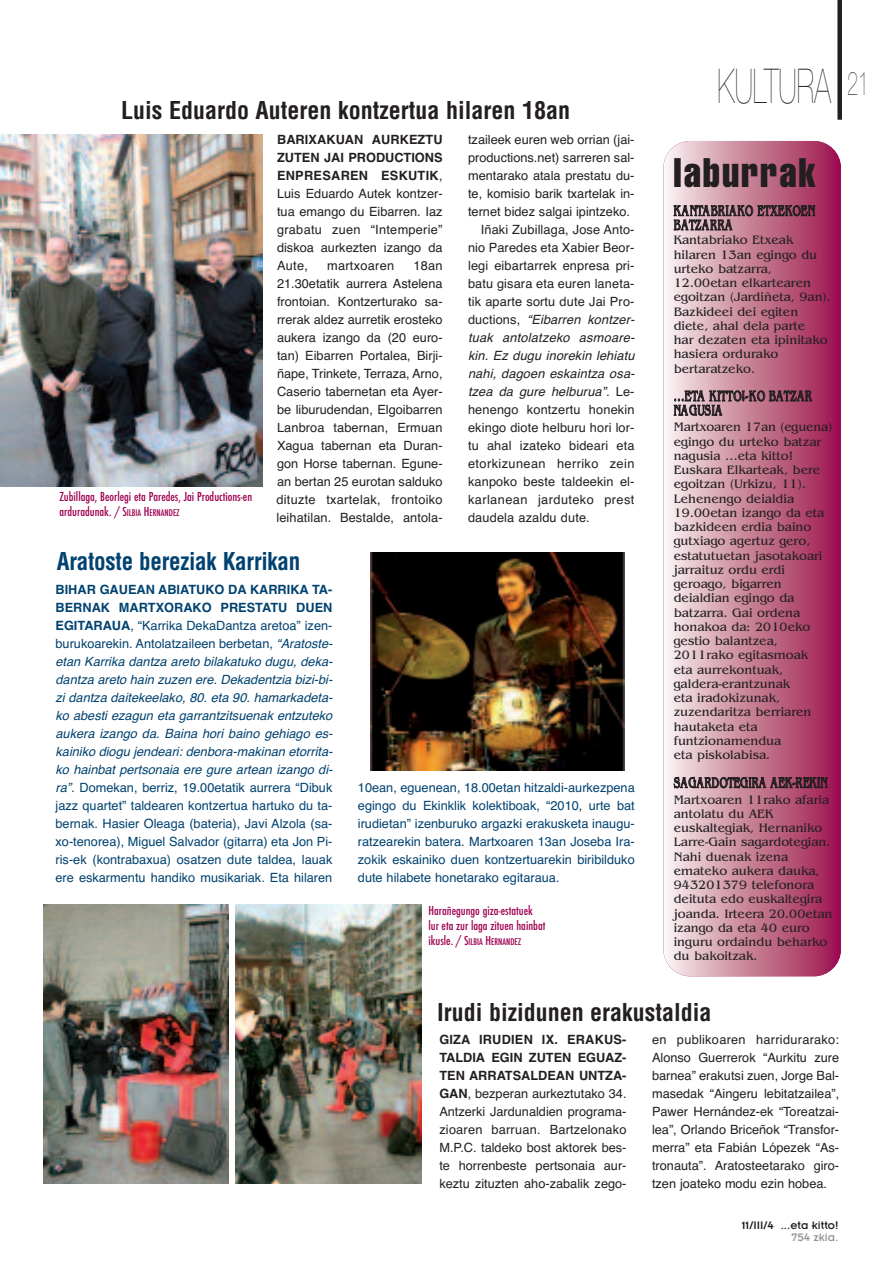
<style>
.page{position:relative;width:893px;height:1263px;background:#fff}
.page>*{position:absolute;margin:0;border:0;box-sizing:border-box;transform-origin:0 0}
.t1{font:200 48px "Helvetica Neue";color:#231f20;scale:.6 1}
.t2{font:extra-condensed 40.5px "Helvetica";letter-spacing:.045em;color:#231f20}
.t3{font:700 condensed 24px "Helvetica";color:#231f20}
.t4{font:700 condensed 24px "Helvetica";letter-spacing:-.01em;color:#004270;scale:.96 1}
.t5{font:15px/14.2px "Benguiat";letter-spacing:.04em;color:#231f20;scale:.7 1}
.t6{font:12.75px/18px "Helvetica";letter-spacing:.01em;color:#231f20;text-align:justify}
.t7{font:12.75px/18px "Helvetica";color:#004270;text-align:justify}
.t8{font:12.75px/14.2px "Benguiat";color:#231f20}
.t9{font:italic 12.75px "Helvetica";letter-spacing:.01em;color:#231f20}
.t10{font:12.75px "Helvetica";letter-spacing:.035em;color:#231f20}
.t11{font:500 condensed 12px/15px "Futura";color:#9d0151}
.t12{font:12px "Insignia";color:#231f20}
.t13{font:12px "Insignia";color:#939598}
.t14{font:500 condensed 9px "Futura";color:#9d0151}
.s1{font-size:9px}
.s2{font-weight:700}
.s3{font-style:normal}
.s4{font-style:italic}
.s5{font-size:12px}
</style>
<div class="page">
<div style="left:837px;top:0;width:5px;height:120px;background:#231f20"></div>
<img style="left:0;top:135px;width:262px;height:351px">
<div style="left:663px;top:141px;width:178px;height:835px;background:linear-gradient(to right,#f8f2ed,#9b124a);border-radius:27px"></div>
<img style="left:370px;top:552px;width:254px;height:219px">
<img style="left:236px;top:904px;width:186px;height:280px">
<img style="left:43px;top:904px;width:186px;height:280px">
<h3 class="t3" style="left:121px;top:97px;width:450px">Luis Eduardo Auteren kontzertua hilaren 18an</h3>
<p class="t11" style="left:59px;top:489px;width:194px">Zubillaga, Beorlegi eta Paredes, Jai Productions-en arduradunak. / S<span class="s1">ILBIA</span> H<span class="s1">ERNANDEZ</span></p>
<p class="t6" style="left:277px;top:131px;width:167px"><span class="s2">BARIXAKUAN AURKEZTU ZUTEN JAI PRODUCTIONS ENPRESAREN ESKUTIK</span>, Luis Eduardo Autek kontzer&shy;tua emango du Eibarren. Iaz grabatu zuen “Intemperie” diskoa aurkezten izango da Aute,</p>
<p class="t6" style="left:276px;top:257px;width:168px;text-indent:137px">18an 21.30etatik aurrera Astelena frontoian. Kontzerturako sa&shy;rrerak aldez aurretik erosteko aukera izango da (20 euro&shy;tan) Eibarren Portalea, Birji&shy;ñape, Trinkete, Terraza, Arno, Caserio tabernetan eta Ayer&shy;be liburudendan, Elgoibarren Lanbroa tabernan, Ermuan Xagua tabernan eta Duran&shy;gon Horse tabernan. Egune&shy;an bertan 25 eurotan salduko dituzte txartelak, frontoiko leihatilan. Bestalde, antola-</p>
<p class="t6" style="left:327px;top:257px;width:69px">martxoaren</p>
<h3 class="t4" style="left:57px;top:547px;width:255px">Aratoste bereziak Karrikan</h3>
<p class="t6" style="left:468px;top:131px;width:168px">tzaileek euren web orrian (jai-</p>
<p class="t6" style="left:468px;top:149px;width:168px">productions.net) sarreren sal-</p>
<p class="t6" style="left:468px;top:167px;width:168px">mentarako atala prestatu du-</p>
<p class="t6" style="left:468px;top:185px;width:168px">te, komisio barik txartelak in-</p>
<p class="t6" style="left:468px;top:203px;width:163px">ternet bidez salgai ipintzeko.</p>
<p class="t6" style="left:481px;top:221px;width:155px">Iñaki Zubillaga, Jose Anto-</p>
<p class="t6" style="left:468px;top:239px;width:168px">nio Paredes eta Xabier Beor-</p>
<p class="t6" style="left:468px;top:257px;width:168px">legi eibartarrek enpresa pri-</p>
<p class="t6" style="left:468px;top:275px;width:168px">batu gisara eta euren laneta-</p>
<p class="t6" style="left:468px;top:293px;width:168px">tik aparte sortu dute Jai Pro-</p>
<p class="t9" style="left:468px;top:312px;width:168px"><span class="s3">ductions,</span> “Eibarren kontzer-</p>
<p class="t9" style="left:468px;top:330px;width:168px">tuak antolatzeko asmoare-</p>
<p class="t9" style="left:468px;top:348px;width:168px">kin. Ez dugu inorekin lehiatu</p>
<p class="t9" style="left:468px;top:366px;width:168px">nahi, dagoen eskaintza osa-</p>
<p class="t9" style="left:468px;top:384px;width:168px">tzea da gure helburua”. <span class="s3">Le-</span></p>
<p class="t6" style="left:468px;top:401px;width:168px">henengo kontzertu honekin</p>
<p class="t6" style="left:468px;top:419px;width:168px">ekingo diote helburu hori lor-</p>
<p class="t6" style="left:468px;top:437px;width:168px">tu ahal izateko bideari eta</p>
<p class="t10" style="left:468px;top:456px;width:168px">etorkizunean herriko zein</p>
<p class="t6" style="left:468px;top:473px;width:168px">kanpoko beste taldeekin el-</p>
<p class="t10" style="left:468px;top:492px;width:168px">karlanean jarduteko prest</p>
<p class="t6" style="left:468px;top:509px;width:123px">daudela azaldu dute.</p>
<p class="t7" style="left:56px;top:581px;width:279px"><span class="s2">BIHAR GAUEAN ABIATUKO DA KARRIKA TA-BERNAK MARTXORAKO PRESTATU DUEN EGITARAUA</span>, “Karrika DekaDantza aretoa” izen&shy;burukoarekin. Antolatzaileen berbetan, <span class="s4">“Aratoste&shy;etan Karrika dantza areto bilakatuko dugu, deka&shy;dantza areto hain zuzen ere. Dekadentzia bizi-bi&shy;zi dantza daitekeelako, 80. eta 90. hamarkadeta&shy;ko abesti ezagun eta garrantzitsuenak entzuteko aukera izango da. Baina hori baino gehiago es&shy;kainiko diogu jendeari: denbora-makinan etorrita&shy;ko hainbat pertsonaia ere gure artean izango di&shy;ra”.</span> Domekan, berriz, 19.00etatik aurrera “Dibuk jazz quartet” taldearen kontzertua hartuko du ta&shy;bernak. Hasier Oleaga (bateria), Javi Alzola (sa&shy;xo-tenorea), Miguel Salvador (gitarra) eta Jon Pi&shy;ris-ek (kontrabaxua) osatzen dute taldea, lauak ere eskarmentu handiko musikariak. Eta hilaren</p>
<p class="t7" style="left:358px;top:779px;width:278px">10ean, eguenean, 18.00etan hitzaldi-aurkezpena egingo du Ekinklik kolektiboak, “2010, urte bat irudietan” izenburuko argazki erakusketa inaugu&shy;ratzearekin batera. Martxoaren 13an Joseba Ira&shy;zokik eskainiko duen kontzertuarekin biribilduko dute hilabete honetarako egitaraua.</p>
<p class="t11" style="left:428px;top:904px;width:118px">Harañegungo giza-estatuek lur eta zur laga zituen hainbat</p>
<p class="t14" style="left:428px;top:937px;width:94px"><span class="s5">ikusle. / S</span>ILBIA <span class="s5">H</span>ERNANDEZ</p>
<h1 class="t1" style="left:718px;top:59px;width:254px">KULTURA <sup>21</sup></h1>
<h2 class="t2" style="left:674px;top:158px;width:144px">laburrak</h2>
<p class="t5" style="left:674px;top:203px;width:204px">KANTABRIAKO ETXEKOEN<br>BATZARRA</p>
<p class="t8" style="left:674px;top:233px;width:159px">Kantabriako Etxeak hilaren 13an egingo du urteko batzarra,<br>12.00etan elkartearen egoitzan (Jardiñeta, 9an).<br>Bazkideei dei egiten diete, ahal dela parte<br>har dezaten eta ipinitako hasiera ordurako bertaratzeko.</p>
<p class="t5" style="left:674px;top:389px;width:199px">...ETA KITTO!-KO BATZAR<br>NAGUSIA</p>
<p class="t8" style="left:674px;top:420px;width:160px">Martxoaren 17an (eguena) egingo du urteko batzar nagusia …eta kitto!<br>Euskara Elkarteak, bere egoitzan (Urkizu, 11).<br>Lehenengo deialdia<br>19.00etan izango da eta bazkideen erdia baino gutxiago agertuz gero, estatutuetan jasotakoari jarraituz ordu erdi geroago, bigarren deialdian egingo da batzarra. Gai ordena honakoa da: 2010eko gestio balantzea,<br>2011rako egitasmoak<br>eta aurrekontuak, galdera-erantzunak<br>eta iradokizunak, zuzendaritza berriaren hautaketa eta funtzionamendua<br>eta piskolabisa.</p>
<p class="t5" style="left:674px;top:775px;width:221px">SAGARDOTEGIRA AEK-REKIN</p>
<p class="t8" style="left:674px;top:792px;width:160px">Martxoaren 11rako afaria antolatu du AEK euskaltegiak, Hernaniko<br>Larre-Gain sagardotegian.<br>Nahi duenak izena emateko aukera dauka,<br>943201379 telefonora deituta edo euskaltegira joanda. Irteera 20.00etan izango da eta 40 euro inguru ordaindu beharko du bakoitzak.</p>
<h3 class="t3" style="left:437px;top:998px;width:276px">Irudi bizidunen erakustaldia</h3>
<p class="t6" style="left:439px;top:1031px;width:189px"><span class="s2">GIZA IRUDIEN IX. ERAKUS-TALDIA EGIN ZUTEN EGUAZ-TEN ARRATSALDEAN UNTZA-GAN</span>, bezperan aurkeztutako 34.<br>Antzerki Jardunaldien programa&shy;zioaren barruan. Bartzelonako M.P.C. taldeko bost aktorek bes&shy;te horrenbeste pertsonaia aur&shy;keztu zituzten aho-zabalik zego-</p>
<p class="t6" style="left:652px;top:1031px;width:189px">en publikoaren harridurarako:<br>Alonso Guerrerok “Aurkitu zure barnea” erakutsi zuen, Jorge Bal&shy;masedak “Aingeru lebitatzailea”, Pawer Hernández-ek “Toreatzai&shy;lea”, Orlando Briceñok “Transfor&shy;merra” eta Fabián Lópezek “As&shy;tronauta”. Aratosteetarako giro&shy;tzen joateko modu ezin hobea.</p>
<p class="t12" style="left:742px;top:1222px;width:98px">11/III/4 ...eta kitto!</p>
<p class="t13" style="left:791px;top:1234px;width:48px">754 zkia.</p>
</div>
